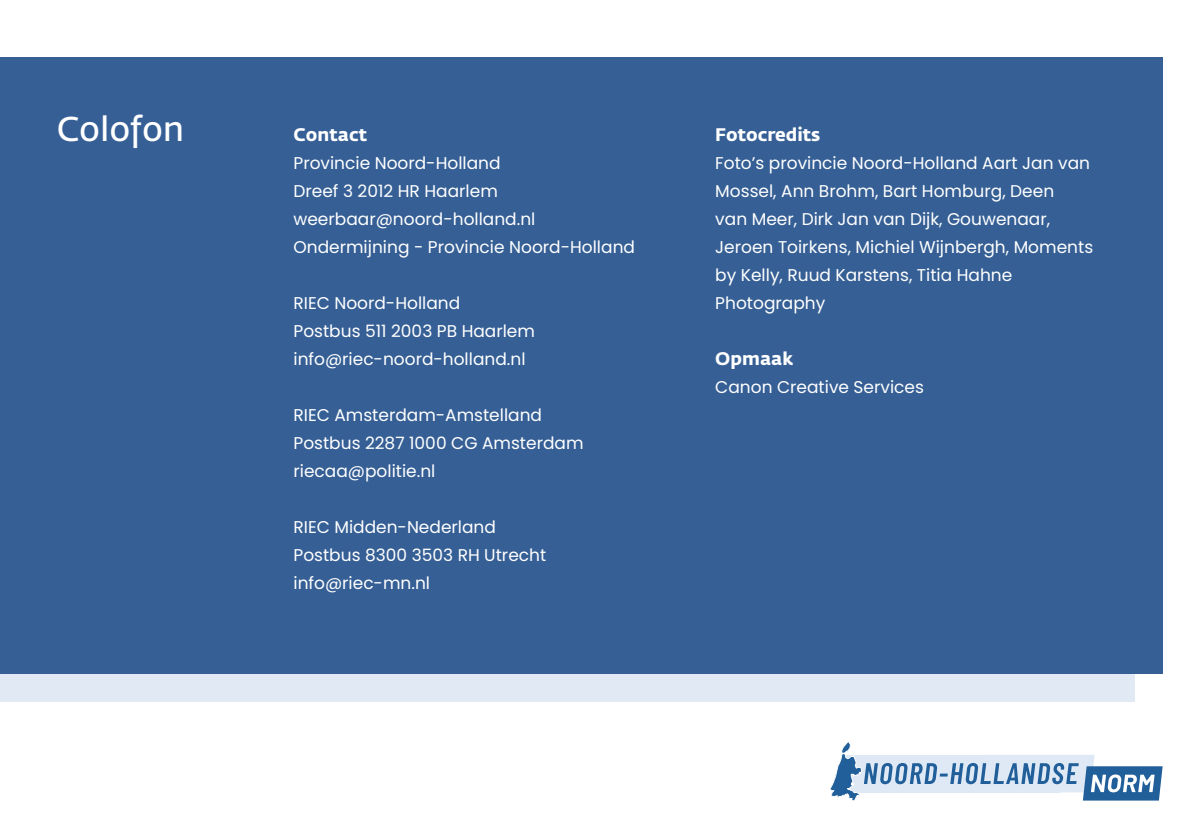
<style>
.page{position:relative;width:1191px;height:840px;background:#fff}
.page>*{position:absolute;margin:0;border:0;box-sizing:border-box;transform-origin:0 0}
.t1{font:600 34px "Fedra Sans Std";color:#fff}
.t2{font:700 18px "Fedra Sans Std";color:#fff}
.t3{font:17px/28px "Poppins";color:#fff}
</style>
<div class="page">
<div style="left:0;top:85px;width:1134px;height:616px;background:#e1e9f4"></div>
<div style="left:0;top:57px;width:1162px;height:616px;background:#355f95"></div>
<svg style="left:829px;top:741px;width:333px;height:60px"></svg>
<h1 class="t1" style="left:57px;top:108px;width:129px">Colofon</h1>
<p class="t2" style="left:293px;top:123px;width:75px">Contact</p>
<p class="t3" style="left:293px;top:149px;width:343px">Provincie Noord-Holland<br>Dreef 3 2012 HR Haarlem weerbaar@noord-holland.nl<br>Ondermijning - Provincie Noord-Holland</p>
<p class="t3" style="left:293px;top:289px;width:243px">RIEC Noord-Holland<br>Postbus 511 2003 PB Haarlem info@riec-noord-holland.nl</p>
<p class="t3" style="left:293px;top:401px;width:291px">RIEC Amsterdam-Amstelland<br>Postbus 2287 1000 CG Amsterdam riecaa@politie.nl</p>
<p class="t3" style="left:293px;top:513px;width:254px">RIEC Midden-Nederland<br>Postbus 8300 3503 RH Utrecht info@riec-mn.nl</p>
<p class="t2" style="left:715px;top:123px;width:107px">Fotocredits</p>
<p class="t3" style="left:715px;top:149px;width:379px">Foto’s provincie Noord-Holland Aart Jan van Mossel, Ann Brohm, Bart Homburg, Deen<br>van Meer, Dirk Jan van Dijk, Gouwenaar, Jeroen Toirkens, Michiel Wijnbergh, Moments by Kelly, Ruud Karstens, Titia Hahne Photography</p>
<p class="t2" style="left:715px;top:347px;width:80px">Opmaak</p>
<p class="t3" style="left:715px;top:373px;width:210px">Canon Creative Services</p>
</div>
